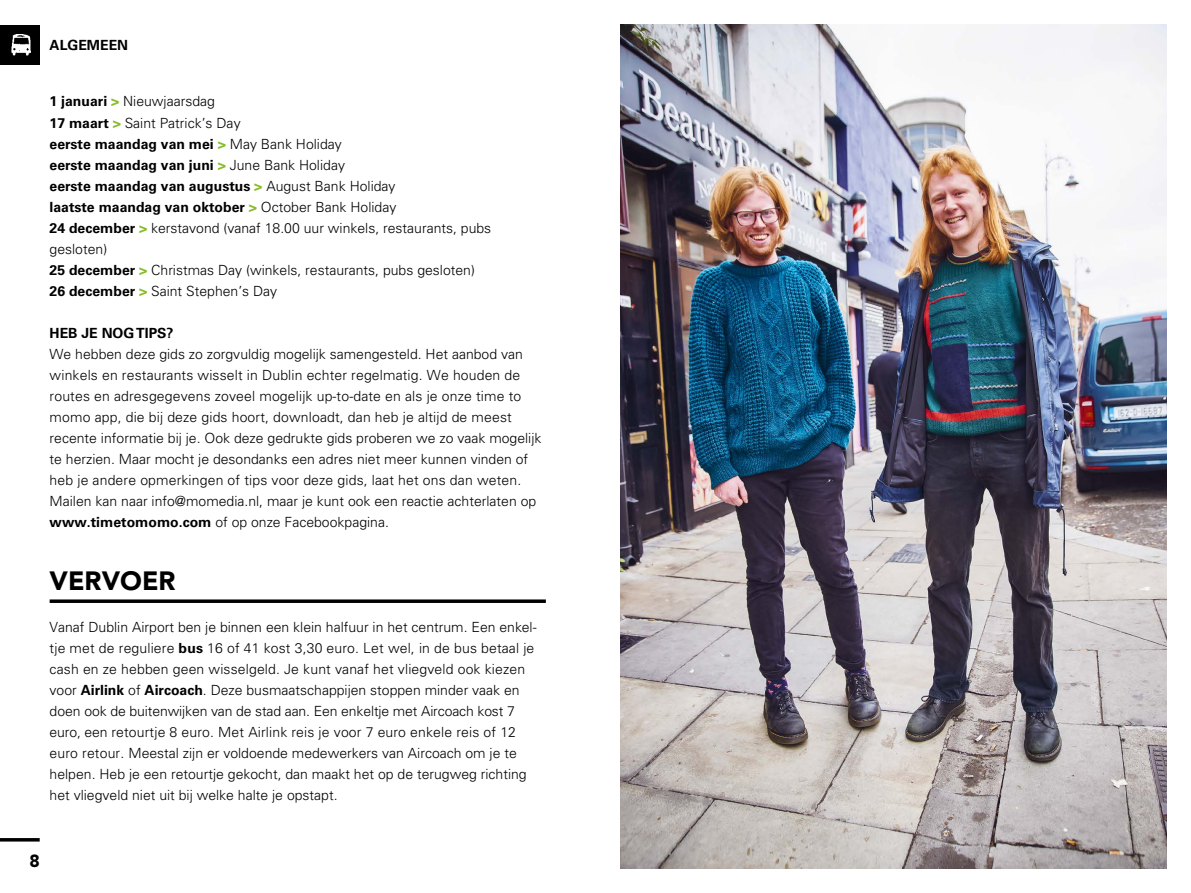
<style>
.page{position:relative;width:1191px;height:893px;background:#fff}
.page>*{position:absolute;margin:0;border:0;box-sizing:border-box;transform-origin:0 0}
.t1{font:900 26.25px "Avenir LT Std";color:#000}
.t2{font:900 17.5px "Avenir LT Std";color:#000}
.t3{font:300 14px/21px "Univers LT Std";color:#000}
.t4{font:700 14px "Univers LT Std";color:#000}
.s1{font-weight:700}
.s2{font-weight:700;color:#86bc25}
</style>
<div class="page">
<svg style="left:50px;top:599px;width:496px;height:4px;background:#1f1f1f"></svg>
<hr style="left:0;top:838px;width:40px;height:3px;background:#000">
<div style="left:0;top:25px;width:40px;height:39px;background:#000"></div>
<img style="left:11px;top:34px;width:20px;height:22px">
<img style="left:620px;top:25px;width:546px;height:843px">
<p class="t4" style="left:50px;top:37px;width:80px">ALGEMEEN</p>
<p class="t3" style="left:50px;top:91px;width:443px"><span class="s1">1 januari</span> <span class="s2">&gt;</span> Nieuwjaarsdag<br><span class="s1">17 maart</span> <span class="s2">&gt;</span> Saint Patrick’s Day<br><span class="s1">eerste maandag van mei</span> <span class="s2">&gt;</span> May Bank Holiday<br><span class="s1">eerste maandag van juni</span> <span class="s2">&gt;</span> June Bank Holiday<br><span class="s1">eerste maandag van augustus</span> <span class="s2">&gt;</span> August Bank Holiday<br><span class="s1">laatste maandag van oktober</span> <span class="s2">&gt;</span> October Bank Holiday<br><span class="s1">24 december</span> <span class="s2">&gt;</span> kerstavond (vanaf 18.00 uur winkels, restaurants, pubs gesloten)<br><span class="s1">25 december</span> <span class="s2">&gt;</span> Christmas Day (winkels, restaurants, pubs gesloten)<br><span class="s1">26 december</span> <span class="s2">&gt;</span> Saint Stephen’s Day</p>
<p class="t4" style="left:50px;top:324px;width:125px">HEB JE NOG TIPS?</p>
<p class="t3" style="left:50px;top:343px;width:493px">We hebben deze gids zo zorgvuldig mogelijk samengesteld. Het aanbod van winkels en restaurants wisselt in Dublin echter regelmatig. We houden de routes en adresgegevens zoveel mogelijk up-to-date en als je onze time to momo app, die bij deze gids hoort, downloadt, dan heb je altijd de meest recente informatie bij je. Ook deze gedrukte gids proberen we zo vaak mogelijk te herzien. Maar mocht je desondanks een adres niet meer kunnen vinden of heb je andere opmerkingen of tips voor deze gids, laat het ons dan weten.<br>Mailen kan naar info@momedia.nl, maar je kunt ook een reactie achterlaten op <span class="s1">www.timetomomo.com</span> of op onze Facebookpagina.</p>
<h1 class="t1" style="left:50px;top:564px;width:127px">VERVOER</h1>
<p class="t3" style="left:50px;top:616px;width:488px">Vanaf Dublin Airport ben je binnen een klein halfuur in het centrum. Een enkel&shy;tje met de reguliere <span class="s1">bus</span> 16 of 41 kost 3,30 euro. Let wel, in de bus betaal je cash en ze hebben geen wisselgeld. Je kunt vanaf het vliegveld ook kiezen voor <span class="s1">Airlink</span> of <span class="s1">Aircoach</span>. Deze busmaatschappijen stoppen minder vaak en doen ook de buitenwijken van de stad aan. Een enkeltje met Aircoach kost 7 euro, een retourtje 8 euro. Met Airlink reis je voor 7 euro enkele reis of 12 euro retour. Meestal zijn er voldoende medewerkers van Aircoach om je te helpen. Heb je een retourtje gekocht, dan maakt het op de terugweg richting het vliegveld niet uit bij welke halte je opstapt.</p>
<p class="t2" style="left:29px;top:850px;width:12px">8</p>
</div>
